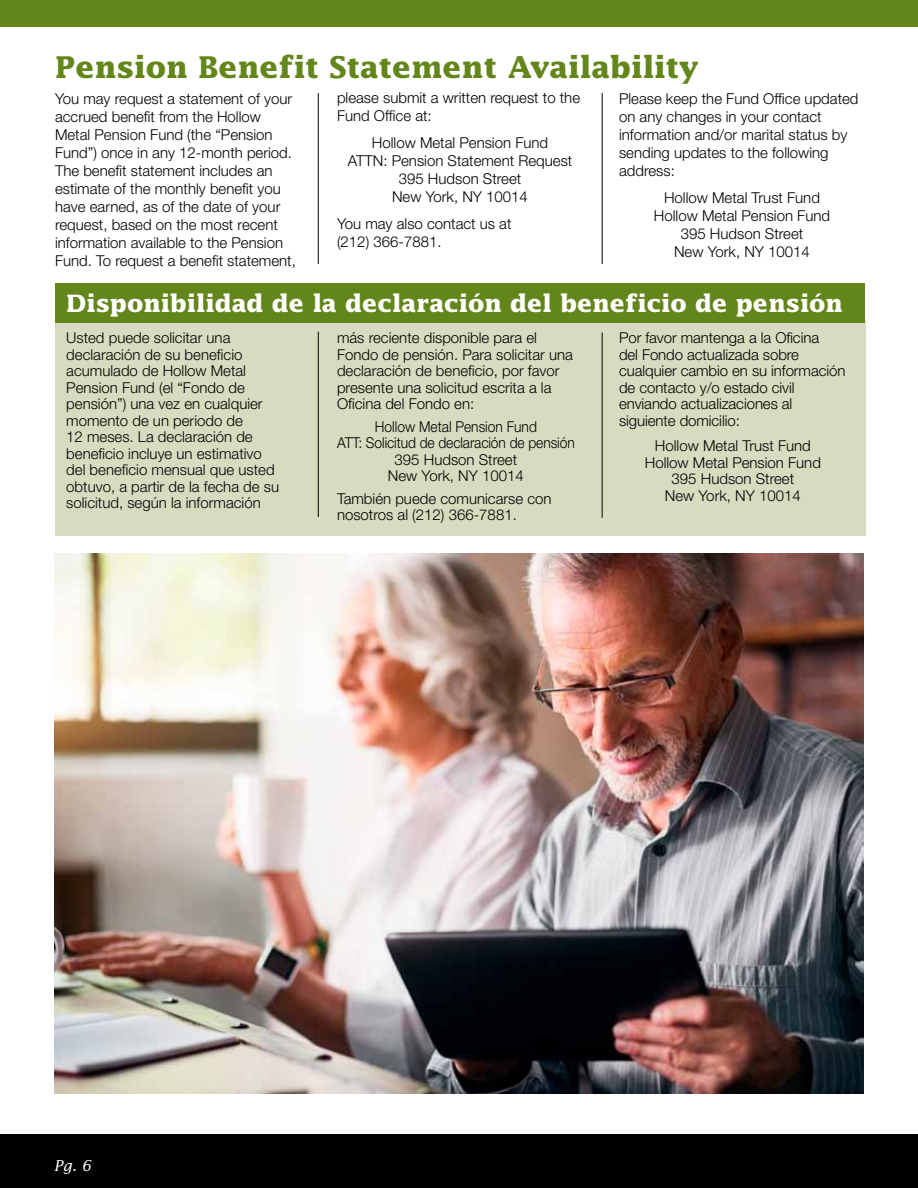
<style>
.page{position:relative;width:918px;height:1188px;background:#fff}
.page>*{position:absolute;margin:0;border:0;box-sizing:border-box;transform-origin:0 0}
.t1{font:700 30px "Lucida";color:#63861a}
.t2{font:700 24px "Lucida";color:#fff}
.t3{font:300 15px/16.5px "Helvetica Neue";color:#000}
.t4{font:300 15px/16.5px "Helvetica Neue";color:#000;text-align:center;scale:.92 1}
.t5{font:italic 15px "Lucida";color:#fff}
</style>
<div class="page">
<div style="left:0;top:0;width:918px;height:27px;background:#63861a"></div>
<div style="left:0;top:1135px;width:918px;height:53px;background:#000"></div>
<div style="left:55px;top:321px;width:810px;height:215px;background:#d9dbc0"></div>
<div style="left:55px;top:284px;width:810px;height:39px;background:#63861a"></div>
<hr style="left:318px;top:332px;width:1px;height:185px;background:#000">
<hr style="left:602px;top:332px;width:1px;height:186px;background:#000">
<hr style="left:318px;top:93px;width:1px;height:171px;background:#000">
<hr style="left:602px;top:93px;width:1px;height:171px;background:#000">
<img style="left:54px;top:554px;width:809px;height:540px">
<h1 class="t1" style="left:55px;top:49px;width:645px">Pension Benefit Statement Availability</h1>
<p class="t3" style="left:55px;top:89px;width:242px;line-height:18px">You may request a statement of your accrued benefit from the Hollow Metal Pension Fund (the “Pension Fund”) once in any 12-month period.<br>The benefit statement includes an estimate of the monthly benefit you have earned, as of the date of your request, based on the most recent information available to the Pension Fund. To request a benefit statement,</p>
<p class="t3" style="left:337px;top:89px;width:245px;line-height:18px">please submit a written request to the<br>Fund Office at:</p>
<p class="t3" style="left:619px;top:89px;width:241px;line-height:18px">Please keep the Fund Office updated on any changes in your contact information and/or marital status by sending updates to the following address:</p>
<p class="t3" style="left:654px;top:188px;width:178px;line-height:18px;text-align:center">Hollow Metal Trust Fund<br>Hollow Metal Pension Fund<br>395 Hudson Street<br>New York, NY 10014</p>
<h2 class="t2" style="left:66px;top:289px;width:778px">Disponibilidad de la declaración del beneficio de pensión</h2>
<p class="t3" style="left:66px;top:329px;width:214px">Usted puede solicitar una declaración de su beneficio acumulado de Hollow Metal<br>Pension Fund (el “Fondo de pensión”) una vez en cualquier momento de un periodo de<br>12 meses. La declaración de beneficio incluye un estimativo del beneficio mensual que usted obtuvo, a partir de la fecha de su solicitud, según la información</p>
<p class="t3" style="left:337px;top:329px;width:237px">más reciente disponible para el<br>Fondo de pensión. Para solicitar una declaración de beneficio, por favor presente una solicitud escrita a la<br>Oficina del Fondo en:</p>
<p class="t3" style="left:348px;top:134px;width:226px;line-height:18px;text-align:center">Hollow Metal Pension Fund<br>ATTN: Pension Statement Request<br>395 Hudson Street<br>New York, NY 10014</p>
<p class="t3" style="left:337px;top:215px;width:176px;line-height:18px">You may also contact us at (212) 366-7881.</p>
<p class="t3" style="left:619px;top:329px;width:228px">Por favor mantenga a la Oficina<br>del Fondo actualizada sobre cualquier cambio en su información de contacto y/o estado civil enviando actualizaciones al siguiente domicilio:</p>
<p class="t3" style="left:645px;top:437px;width:178px;text-align:center">Hollow Metal Trust Fund<br>Hollow Metal Pension Fund<br>395 Hudson Street<br>New York, NY 10014</p>
<p class="t4" style="left:337px;top:418px;width:260px">Hollow Metal Pension Fund<br>ATT: Solicitud de declaración de pensión<br>395 Hudson Street<br>New York, NY 10014</p>
<p class="t3" style="left:337px;top:490px;width:216px">También puede comunicarse con nosotros al (212) 366-7881.</p>
<p class="t5" style="left:54px;top:1157px;width:38px">Pg. 6</p>
</div>
